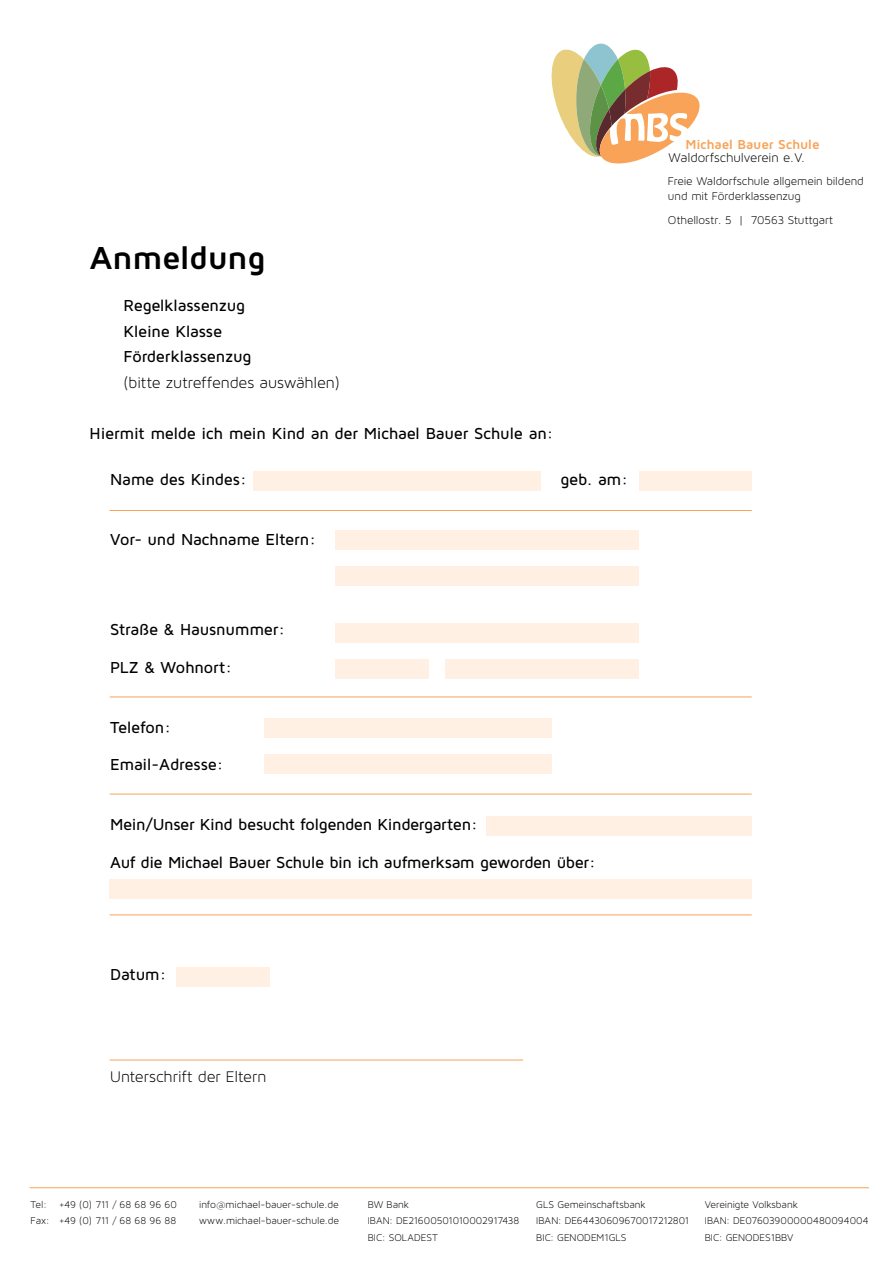
<style>
.page{position:relative;width:893px;height:1263px;background:#fff}
.page>*{position:absolute;margin:0;border:0;box-sizing:border-box;transform-origin:0 0}
.t1{font:700 33px "Maven Pro";letter-spacing:-.02em;color:#000}
.t2{font:500 16.5px/25.5px "Maven Pro";letter-spacing:-.02em;color:#000}
.t3{font:16.5px "Maven Pro Light 300";letter-spacing:-.005em;color:#000}
.t4{font:13.5px "Maven Pro Light 300";letter-spacing:-.005em;color:#000}
.t5{font:700 13.5px "Maven Pro";letter-spacing:-.01em;color:#f8a357}
.t6{font:12px/15px "Maven Pro Light 300";letter-spacing:-.01em;color:#000}
.t7{font:10.5px/16.5px "Maven Pro Light 300";letter-spacing:-.005em;color:#000}
</style>
<div class="page">
<svg style="left:584px;top:44px;width:34px;height:41px"></svg>
<svg style="left:551px;top:48px;width:149px;height:116px"></svg>
<hr style="left:110px;top:696px;width:642px;height:1px;background:#f8a357">
<hr style="left:110px;top:794px;width:642px;height:1px;background:#f8a357">
<hr style="left:110px;top:914px;width:642px;height:1px;background:#f8a357">
<hr style="left:110px;top:1059px;width:413px;height:1px;background:#f8a357">
<hr style="left:110px;top:510px;width:642px;height:1px;background:#f8a357">
<hr style="left:30px;top:1187px;width:839px;height:1px;background:#f8a357">
<div style="left:253px;top:471px;width:288px;height:19px;background:#fff0e3"></div>
<div style="left:265px;top:718px;width:287px;height:19px;background:#fff0e3"></div>
<div style="left:265px;top:755px;width:287px;height:19px;background:#fff0e3"></div>
<div style="left:486px;top:816px;width:266px;height:19px;background:#fff0e3"></div>
<div style="left:110px;top:880px;width:642px;height:19px;background:#fff0e3"></div>
<div style="left:335px;top:530px;width:304px;height:20px;background:#fff0e3"></div>
<div style="left:335px;top:623px;width:304px;height:19px;background:#fff0e3"></div>
<div style="left:335px;top:566px;width:304px;height:20px;background:#fff0e3"></div>
<div style="left:335px;top:659px;width:93px;height:19px;background:#fff0e3"></div>
<div style="left:177px;top:967px;width:93px;height:19px;background:#fff0e3"></div>
<div style="left:445px;top:659px;width:194px;height:19px;background:#fff0e3"></div>
<div style="left:639px;top:471px;width:113px;height:19px;background:#fff0e3"></div>
<p class="t5" style="left:685px;top:136px;width:136px">Michael Bauer Schule</p>
<p class="t4" style="left:669px;top:150px;width:138px">Waldorfschulverein e.V.</p>
<h1 class="t1" style="left:90px;top:237px;width:177px">Anmeldung</h1>
<p class="t2" style="left:124px;top:292px;width:129px">Regelklassenzug<br>Kleine Klasse<br>Förderklassenzug</p>
<p class="t3" style="left:124px;top:373px;width:218px">(bitte zutreffendes auswählen)</p>
<p class="t2" style="left:90px;top:420px;width:465px">Hiermit melde ich mein Kind an der Michael Bauer Schule an:</p>
<p class="t2" style="left:110px;top:466px;width:138px">Name des Kindes:</p>
<p class="t2" style="left:560px;top:466px;width:69px">geb. am:</p>
<p class="t2" style="left:110px;top:526px;width:207px">Vor- und Nachname Eltern:</p>
<p class="t2" style="left:110px;top:616px;width:176px">Straße &amp; Hausnummer:</p>
<p class="t2" style="left:110px;top:654px;width:123px">PLZ &amp; Wohnort:</p>
<p class="t2" style="left:110px;top:714px;width:62px">Telefon:</p>
<p class="t2" style="left:110px;top:751px;width:115px">Email-Adresse:</p>
<p class="t2" style="left:110px;top:811px;width:369px">Mein/Unser Kind besucht folgenden Kindergarten:</p>
<p class="t2" style="left:110px;top:849px;width:487px">Auf die Michael Bauer Schule bin ich aufmerksam geworden über:</p>
<p class="t2" style="left:110px;top:961px;width:58px">Datum:</p>
<p class="t3" style="left:110px;top:1068px;width:158px">Unterschrift der Eltern</p>
<p class="t6" style="left:668px;top:173px;width:197px">Freie Waldorfschule allgemein bildend und mit Förderklassenzug</p>
<p class="t6" style="left:668px;top:212px;width:167px">Othellostr. 5 | 70563 Stuttgart</p>
<p class="t7" style="left:31px;top:1196px;width:148px">Tel: +49 (0) 711 / 68 68 96 60<br>Fax: +49 (0) 711 / 68 68 96 88</p>
<p class="t7" style="left:199px;top:1196px;width:141px">info@michael-bauer-schule.de www.michael-bauer-schule.de</p>
<p class="t7" style="left:368px;top:1196px;width:153px">BW Bank<br>IBAN: DE21600501010002917438<br>BIC: SOLADEST</p>
<p class="t7" style="left:536px;top:1196px;width:155px">GLS Gemeinschaftsbank<br>IBAN: DE64430609670017212801<br>BIC: GENODEM1GLS</p>
<p class="t7" style="left:705px;top:1196px;width:165px">Vereinigte Volksbank<br>IBAN: DE07603900000480094004<br>BIC: GENODES1BBV</p>
</div>
